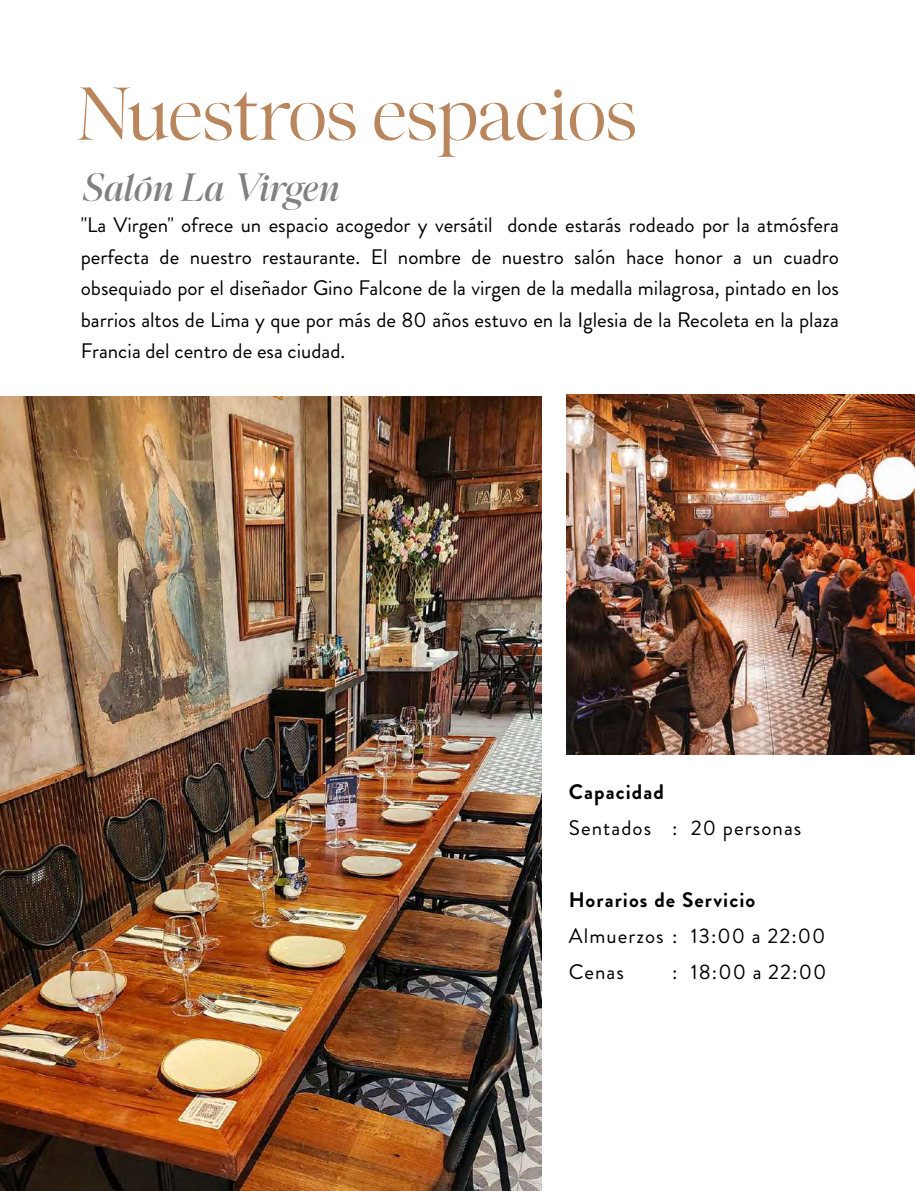
<style>
.page{position:relative;width:915px;height:1191px;background:#fff}
.page>*{position:absolute;margin:0;border:0;box-sizing:border-box;transform-origin:0 0}
.t1{font:300 54px "Megafield";letter-spacing:-.03em;color:#b8855d}
.t2{font:italic 500 27px "Megafield";letter-spacing:-.04em;color:#808080}
.t3{font:21px/31.5px "Brandon Grotesque";color:#000;text-align:justify}
.t4{font:21px/36px "Brandon Grotesque";letter-spacing:.05em;color:#000}
.t5{font:700 21px "Brandon Grotesque";letter-spacing:.05em;color:#000}
</style>
<div class="page">
<img style="left:0;top:396px;width:542px;height:795px">
<img style="left:566px;top:394px;width:348px;height:360px">
<h1 class="t1" style="left:76px;top:90px;width:562px">Nuestros espacios</h1>
<p class="t2" style="left:81px;top:176px;width:259px">Salón La Virgen</p>
<p class="t3" style="left:81px;top:209px;width:759px">"La Virgen" ofrece un espacio acogedor y versátil donde estarás rodeado por la atmósfera perfecta de nuestro restaurante. El nombre de nuestro salón hace honor a un cuadro obsequiado por el diseñador Gino Falcone de la virgen de la medalla milagrosa, pintado en los barrios altos de Lima y que por más de 80 años estuvo en la Iglesia de la Recoleta en la plaza Francia del centro de esa ciudad.</p>
<p class="t5" style="left:568px;top:777px;width:96px">Capacidad</p>
<p class="t4" style="left:568px;top:810px;width:234px">Sentados : 20 personas</p>
<p class="t5" style="left:568px;top:885px;width:188px">Horarios de Servicio</p>
<p class="t4" style="left:568px;top:918px;width:258px">Almuerzos : 13:00 a 22:00<br>Cenas</p>
<p class="t3" style="left:672px;top:956px;width:155px">: 18:00 a 22:00</p>
</div>
